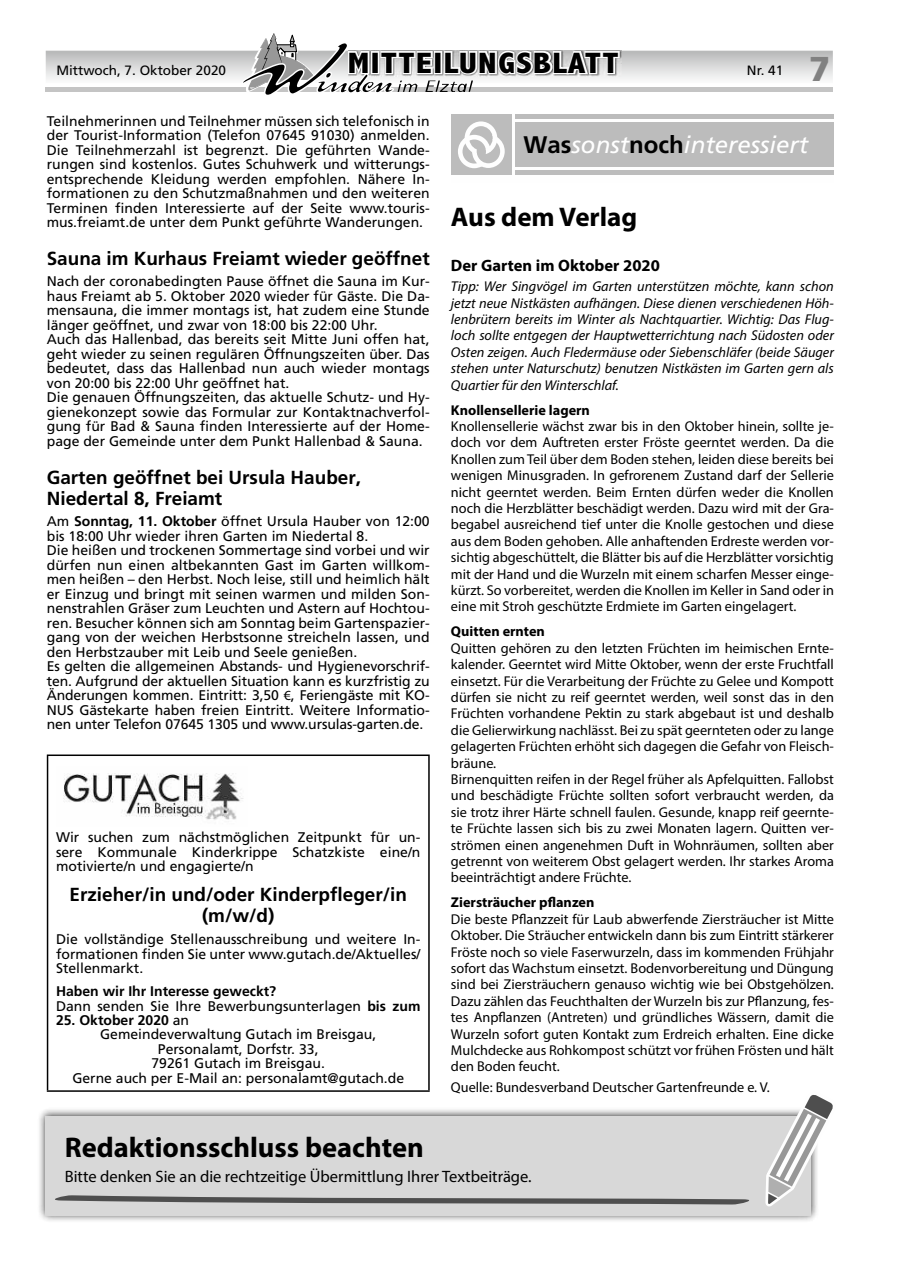
<style>
.page{position:relative;width:902px;height:1280px;background:#fff}
.page>*{position:absolute;margin:0;border:0;box-sizing:border-box;transform-origin:0 0}
.t1{font:900 34.5px "Frutiger";color:#818181}
.t2{font:800 condensed 29.7px "Abadi";letter-spacing:.04em;color:#000;scale:1.15 1}
.t3{font:700 28.5px "Myriad Pro";color:#000}
.t4{font:700 27px "Myriad Pro";color:#000}
.t5{font:italic 24px "Frutiger";color:#fff}
.t6{font:700 18.9px/21.1px "Frutiger";color:#000}
.t7{font:16.5px "Myriad Pro";color:#000}
.t8{font:700 16.5px "Myriad Pro";color:#000}
.t9{font:14.25px/16.4px "Myriad Pro";color:#000;text-align:justify}
.t10{font:italic 14.25px/16.4px "Myriad Pro";color:#000;text-align:justify}
.t11{font:700 14.25px "Myriad Pro";color:#000}
.t12{font:13.95px/14.5px "Frutiger";color:#000;text-align:justify}
.t13{font:700 13.95px "Frutiger";color:#000}
.t14{font:13.5px "Frutiger";color:#000}
.s1{font-weight:700}
.s2{font-family:"Myriad Pro"}
.s3{font-weight:400}
.s4{font-weight:700;font-style:normal;color:#000}
</style>
<div class="page">
<svg style="left:46px;top:33px;width:786px;height:62px"></svg>
<hr style="left:47px;top:754px;width:382px;height:2px;background:#000">
<hr style="left:47px;top:756px;width:1px;height:334px;background:#000">
<hr style="left:428px;top:756px;width:1px;height:334px;background:#000">
<img style="left:63px;top:773px;width:180px;height:47px">
<div style="left:515px;top:122px;width:318px;height:45px;background:#bcbcbc"></div>
<div style="left:515px;top:170px;width:318px;height:5px;background:#bcbcbc"></div>
<div style="left:515px;top:114px;width:318px;height:5px;background:#bcbcbc"></div>
<div style="left:451px;top:114px;width:60px;height:61px;background:#bcbcbc"></div>
<svg style="left:458px;top:121px;width:46px;height:47px"></svg>
<svg style="left:45px;top:991px;width:788px;height:230px"></svg>
<p class="t14" style="left:56px;top:62px;width:171px">Mittwoch, 7. Oktober 2020</p>
<h2 class="t2" style="left:348px;top:47px;width:237px">MITTEILUNGSBLATT</h2>
<p class="t14" style="left:746px;top:62px;width:38px">Nr. 41</p>
<h1 class="t1" style="left:809px;top:48px;width:23px">7</h1>
<p class="t12" style="left:47px;top:113px;width:384px">Teilnehmerinnen und Teilnehmer müssen sich telefonisch in der Tourist-Information (Telefon 07645 91030) anmelden.<br>Die Teilnehmerzahl ist begrenzt. Die geführten Wande&shy;rungen sind kostenlos. Gutes Schuhwerk und witterungs&shy;entsprechende Kleidung werden empfohlen. Nähere In&shy;formationen zu den Schutzmaßnahmen und den weiteren Terminen finden Interessierte auf der Seite www.touris&shy;mus.freiamt.de unter dem Punkt geführte Wanderungen.</p>
<h3 class="t6" style="left:47px;top:248px;width:384px">Sauna im Kurhaus Freiamt wieder geöffnet</h3>
<p class="t12" style="left:47px;top:274px;width:384px;text-align:left">Nach der coronabedingten Pause öffnet die Sauna im Kur&shy;haus Freiamt ab 5. Oktober 2020 wieder für Gäste. Die Da&shy;mensauna, die immer montags ist, hat zudem eine Stunde länger geöffnet, und zwar von 18:00 bis 22:00 Uhr.<br>Auch das Hallenbad, das bereits seit Mitte Juni offen hat, geht wieder zu seinen regulären Öffnungszeiten über. Das bedeutet, dass das Hallenbad nun auch wieder montags von 20:00 bis 22:00 Uhr geöffnet hat.<br>Die genauen Öffnungszeiten, das aktuelle Schutz- und Hy&shy;gienekonzept sowie das Formular zur Kontaktnachverfol&shy;gung für Bad &amp; Sauna finden Interessierte auf der Home&shy;page der Gemeinde unter dem Punkt Hallenbad &amp; Sauna.</p>
<h3 class="t6" style="left:47px;top:467px;width:316px">Garten geöffnet bei Ursula Hauber,<br>Niedertal 8, Freiamt</h3>
<p class="t12" style="left:47px;top:514px;width:384px;text-align:left">Am <span class="s1">Sonntag, 11. Oktober</span> öffnet Ursula Hauber von 12:00 bis 18:00 Uhr wieder ihren Garten im Niedertal 8.<br>Die heißen und trockenen Sommertage sind vorbei und wir dürfen nun einen altbekannten Gast im Garten willkom&shy;men heißen – den Herbst. Noch leise, still und heimlich hält er Einzug und bringt mit seinen warmen und milden Son&shy;nenstrahlen Gräser zum Leuchten und Astern auf Hochtou&shy;ren. Besucher können sich am Sonntag beim Gartenspazier&shy;gang von der weichen Herbstsonne streicheln lassen, und den Herbstzauber mit Leib und Seele genießen.<br>Es gelten die allgemeinen Abstands- und Hygienevorschrif&shy;ten. Aufgrund der aktuellen Situation kann es kurzfristig zu Änderungen kommen. Eintritt: 3,50 <span class="s2">€</span>, Feriengäste mit KO-NUS Gästekarte haben freien Eintritt. Weitere Informatio&shy;nen unter Telefon 07645 1305 und www.ursulas-garten.de.</p>
<p class="t12" style="left:56px;top:830px;width:366px">Wir suchen zum nächstmöglichen Zeitpunkt für un&shy;sere Kommunale Kinderkrippe Schatzkiste eine/n motivierte/n und engagierte/n</p>
<h3 class="t6" style="left:70px;top:883px;width:339px;text-align:center">Erzieher/in und/oder Kinderpfleger/in (m/w/d)</h3>
<p class="t12" style="left:56px;top:932px;width:366px">Die vollständige Stellenausschreibung und weitere In&shy;formationen finden Sie unter www.gutach.de/Aktuelles/ Stellenmarkt.</p>
<p class="t12" style="left:56px;top:984px;width:366px"><span class="s1">Haben wir Ihr Interesse geweckt?<br></span>Dann senden Sie Ihre Bewerbungsunterlagen <span class="s1">bis zum</span></p>
<p class="t13" style="left:56px;top:1012px;width:135px">25. Oktober 2020 <span class="s3">an</span></p>
<p class="t12" style="left:100px;top:1027px;width:278px">Gemeindeverwaltung Gutach im Breisgau,</p>
<p class="t12" style="left:158px;top:1041px;width:162px">Personalamt, Dorfstr. 33,</p>
<p class="t12" style="left:151px;top:1056px;width:175px">79261 Gutach im Breisgau.</p>
<p class="t12" style="left:72px;top:1070px;width:333px">Gerne auch per E-Mail an: personalamt@gutach.de</p>
<h3 class="t5" style="left:523px;top:131px;width:286px"><span class="s4">Was</span>sonst<span class="s4">noch</span>interessiert</h3>
<h3 class="t4" style="left:451px;top:200px;width:188px">Aus dem Verlag</h3>
<p class="t8" style="left:451px;top:254px;width:210px">Der Garten im Oktober 2020</p>
<p class="t10" style="left:451px;top:278px;width:384px">Tipp: Wer Singvögel im Garten unterstützen möchte, kann schon jetzt neue Nistkästen aufhängen. Diese dienen verschiedenen Höh&shy;lenbrütern bereits im Winter als Nachtquartier. Wichtig: Das Flug&shy;loch sollte entgegen der Hauptwetterrichtung nach Südosten oder Osten zeigen. Auch Fledermäuse oder Siebenschläfer (beide Säuger stehen unter Naturschutz) benutzen Nistkästen im Garten gern als Quartier für den Winterschlaf.</p>
<p class="t11" style="left:451px;top:400px;width:140px">Knollensellerie lagern</p>
<p class="t9" style="left:451px;top:418px;width:384px">Knollensellerie wächst zwar bis in den Oktober hinein, sollte je&shy;doch vor dem Auftreten erster Fröste geerntet werden. Da die Knollen zum Teil über dem Boden stehen, leiden diese bereits bei wenigen Minusgraden. In gefrorenem Zustand darf der Sellerie nicht geerntet werden. Beim Ernten dürfen weder die Knollen noch die Herzblätter beschädigt werden. Dazu wird mit der Gra&shy;begabel ausreichend tief unter die Knolle gestochen und diese aus dem Boden gehoben. Alle anhaftenden Erdreste werden vor&shy;sichtig abgeschüttelt, die Blätter bis auf die Herzblätter vorsichtig mit der Hand und die Wurzeln mit einem scharfen Messer einge&shy;kürzt. So vorbereitet, werden die Knollen im Keller in Sand oder in eine mit Stroh geschützte Erdmiete im Garten eingelagert.</p>
<p class="t11" style="left:451px;top:622px;width:95px">Quitten ernten</p>
<p class="t9" style="left:451px;top:639px;width:384px;text-align:left">Quitten gehören zu den letzten Früchten im heimischen Ernte&shy;kalender. Geerntet wird Mitte Oktober, wenn der erste Fruchtfall einsetzt. Für die Verarbeitung der Früchte zu Gelee und Kompott dürfen sie nicht zu reif geerntet werden, weil sonst das in den Früchten vorhandene Pektin zu stark abgebaut ist und deshalb die Gelierwirkung nachlässt. Bei zu spät geernteten oder zu lange gelagerten Früchten erhöht sich dagegen die Gefahr von Fleisch&shy;bräune.<br>Birnenquitten reifen in der Regel früher als Apfelquitten. Fallobst und beschädigte Früchte sollten sofort verbraucht werden, da sie trotz ihrer Härte schnell faulen. Gesunde, knapp reif geernte&shy;te Früchte lassen sich bis zu zwei Monaten lagern. Quitten ver&shy;strömen einen angenehmen Duft in Wohnräumen, sollten aber getrennt von weiterem Obst gelagert werden. Ihr starkes Aroma beeinträchtigt andere Früchte.</p>
<p class="t11" style="left:451px;top:893px;width:145px">Ziersträucher pflanzen</p>
<p class="t9" style="left:451px;top:910px;width:384px">Die beste Pflanzzeit für Laub abwerfende Ziersträucher ist Mitte Oktober. Die Sträucher entwickeln dann bis zum Eintritt stärkerer Fröste noch so viele Faserwurzeln, dass im kommenden Frühjahr sofort das Wachstum einsetzt. Bodenvorbereitung und Düngung sind bei Ziersträuchern genauso wichtig wie bei Obstgehölzen.<br>Dazu zählen das Feuchthalten der Wurzeln bis zur Pflanzung, fes&shy;tes Anpflanzen (Antreten) und gründliches Wässern, damit die Wurzeln sofort guten Kontakt zum Erdreich erhalten. Eine dicke Mulchdecke aus Rohkompost schützt vor frühen Frösten und hält den Boden feucht.</p>
<p class="t9" style="left:451px;top:1079px;width:320px">Quelle: Bundesverband Deutscher Gartenfreunde e. V.</p>
<h3 class="t3" style="left:65px;top:1129px;width:360px">Redaktionsschluss beachten</h3>
<p class="t7" style="left:65px;top:1166px;width:468px">Bitte denken Sie an die rechtzeitige Übermittlung Ihrer Textbeiträge.</p>
</div>
